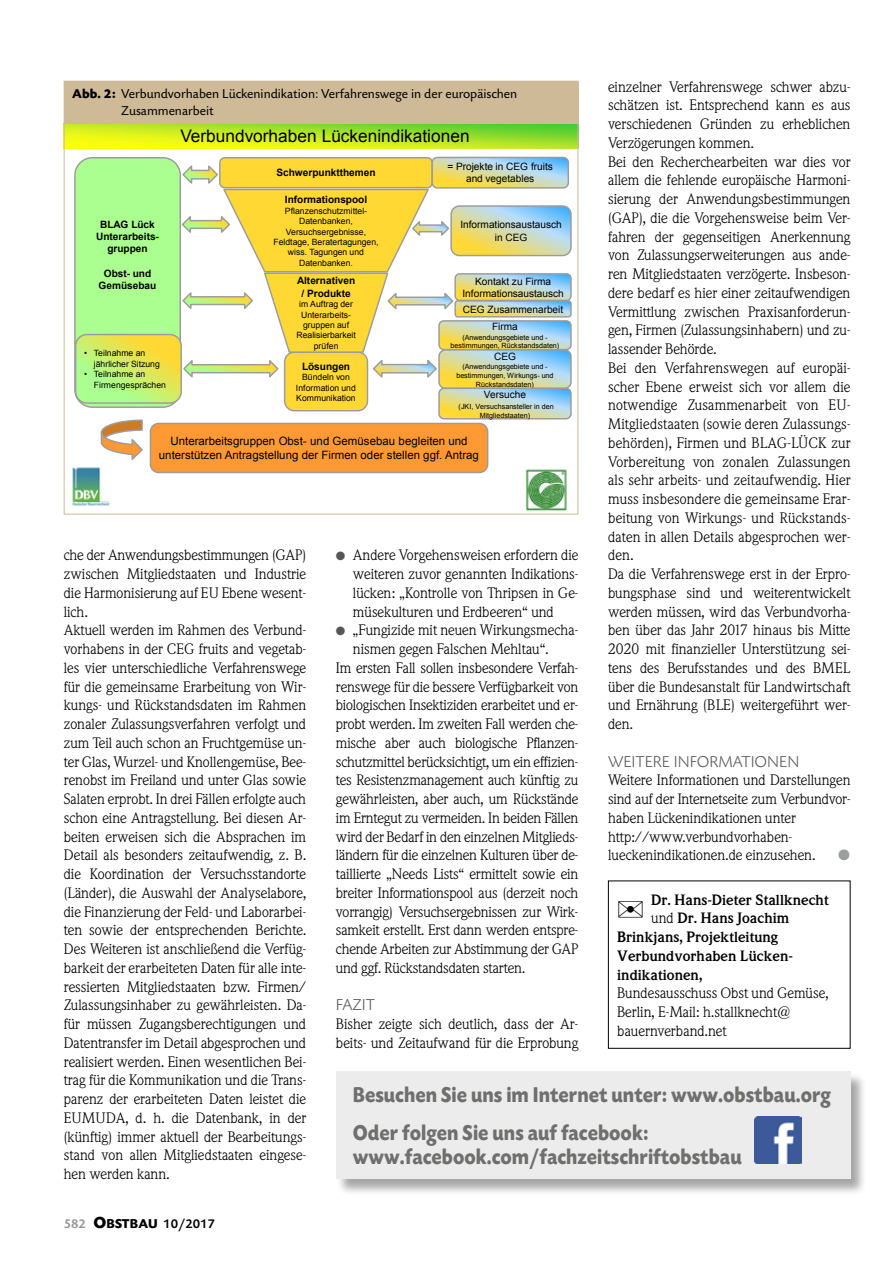
<style>
.page{position:relative;width:893px;height:1263px;background:#fff}
.page>*{position:absolute;margin:0;border:0;box-sizing:border-box;transform-origin:0 0}
.t1{font:700 22.5px/37.5px "Today SB";color:#6f6f6e;scale:.87 1}
.t2{font:17.25px "Arial";color:#000}
.t3{font:300 16.5px "Today SB";color:#565656}
.t4{font:15px/18.8px "Weidemann BQ";color:#000}
.t5{font:700 15px "Weidemann BQ";color:#000}
.t6{font:15px "Zapf Dingbats ITC";color:#9c9d9d}
.t7{font:13.5px/16.5px "Today SB";color:#000}
.t8{font:500 13.5px "Today SB";color:#000}
.t9{font:11.55px/13.8px "Arial";color:#000;text-align:center}
.t10{font:10.2px "Arial";color:#000}
.t11{font:700 10.2px "Arial";letter-spacing:-.005em;color:#000}
.t12{font:700 10.05px/12.1px "Arial";color:#000;text-align:center}
.t13{font:10.05px/12.1px "Arial";color:#000;text-align:center}
.t14{font:8.7px/10.4px "Arial";color:#000;text-align:center}
.t15{font:7.2px/8.7px "Arial";color:#000;text-align:center}
.s1{font-weight:700}
.s2{color:#565656}
.s3{font-weight:400}
.s4{color:#919292}
.s5{font-weight:700;font-size:16.8px}
</style>
<div class="page">
<svg style="left:66px;top:123px;width:510px;height:25px;background:#b8e527"></svg>
<img style="left:525px;top:469px;width:42px;height:42px">
<img style="left:70px;top:467px;width:40px;height:40px">
<div style="left:150px;top:423px;width:338px;height:50px;background:#f93;border:1px solid #9c9c9c;border-radius:8px"></div>
<svg style="left:76px;top:157px;width:495px;height:306px"></svg>
<div style="left:64px;top:81px;width:514px;height:42px;background:#cfba97"></div>
<div style="left:336px;top:1072px;width:531px;height:124px;background:#000;opacity:.35"></div>
<div style="left:336px;top:1071px;width:514px;height:108px;background:#ececed"></div>
<img style="left:754px;top:1116px;width:47px;height:47px">
<p class="t4" style="left:608px;top:77px;width:244px">einzelner Verfahrenswege schwer abzu&shy;schätzen ist. Entsprechend kann es aus verschiedenen Gründen zu erheblichen Verzögerungen kommen.<br>Bei den Recherchearbeiten war dies vor allem die fehlende europäische Harmoni&shy;sierung der Anwendungsbestimmungen (GAP), die die Vorgehensweise beim Ver&shy;fahren der gegenseitigen Anerkennung von Zulassungserweiterungen aus ande&shy;ren Mitgliedstaaten verzögerte. Insbeson&shy;dere bedarf es hier einer zeitaufwendigen Vermittlung zwischen Praxisanforderun&shy;gen, Firmen (Zulassungsinhabern) und zu&shy;lassender Behörde.<br>Bei den Verfahrenswegen auf europäi&shy;scher Ebene erweist sich vor allem die notwendige Zusammenarbeit von EU-Mitgliedstaaten (sowie deren Zulassungs&shy;behörden), Firmen und BLAG-LÜCK zur Vorbereitung von zonalen Zulassungen als sehr arbeits- und zeitaufwendig. Hier muss insbesondere die gemeinsame Erar&shy;beitung von Wirkungs- und Rückstands&shy;daten in allen Details abgesprochen wer&shy;den.<br>Da die Verfahrenswege erst in der Erpro&shy;bungsphase sind und weiterentwickelt werden müssen, wird das Verbundvorha&shy;ben über das Jahr 2017 hinaus bis Mitte 2020 mit finanzieller Unterstützung sei&shy;tens des Berufsstandes und des BMEL über die Bundesanstalt für Landwirtschaft und Ernährung (BLE) weitergeführt wer&shy;den.</p>
<p class="t3" style="left:608px;top:753px;width:193px">WEITERE INFORMATIONEN</p>
<p class="t4" style="left:608px;top:771px;width:244px">Weitere Informationen und Darstellungen sind auf der Internetseite zum Verbundvor&shy;haben Lückenindikationen unter http://www.verbundvorhaben&shy;lueckenindikationen.de einzusehen.</p>
<p class="t7" style="left:121px;top:86px;width:397px;text-indent:-49px"><span class="s1">Abb. 2:</span> Verbundvorhaben Lückenindikation: Verfahrenswege in der europäischen<br>Zusammenarbeit</p>
<p class="t2" style="left:180px;top:124px;width:291px">Verbundvorhaben Lückenindikationen</p>
<p class="t10" style="left:447px;top:160px;width:107px">= Projekte in CEG fruits</p>
<p class="t13" style="left:466px;top:173px;width:70px">and vegetables</p>
<p class="t12" style="left:276px;top:167px;width:101px">Schwerpunktthemen</p>
<p class="t12" style="left:285px;top:194px;width:84px">Informationspool</p>
<p class="t14" style="left:273px;top:206px;width:107px">Pflanzenschutzmittel-<br>Datenbanken,<br>Versuchsergebnisse,<br>Feldtage, Beratertagungen, wiss. Tagungen und<br>Datenbanken.</p>
<p class="t12" style="left:96px;top:219px;width:64px">BLAG Lück<br>Unterarbeits&shy;gruppen</p>
<p class="t11" style="left:104px;top:266px;width:49px">Obst- und</p>
<p class="t12" style="left:99px;top:279px;width:59px">Gemüsebau</p>
<p class="t13" style="left:460px;top:219px;width:103px">Informationsaustausch in CEG</p>
<p class="t12" style="left:297px;top:275px;width:60px">Alternativen / Produkte</p>
<p class="t14" style="left:296px;top:299px;width:61px">im Auftrag der<br>Unterarbeits&shy;gruppen auf<br>Realisierbarkeit prüfen</p>
<p class="t10" style="left:475px;top:275px;width:78px">Kontakt zu Firma</p>
<p class="t13" style="left:462px;top:287px;width:103px">Informationsaustausch</p>
<p class="t13" style="left:463px;top:303px;width:102px">CEG Zusammenarbeit</p>
<p class="t13" style="left:492px;top:321px;width:27px">Firma</p>
<p class="t15" style="left:451px;top:333px;width:110px">(Anwendungsgebiete und - bestimmungen, Rückstandsdaten)</p>
<p class="t13" style="left:494px;top:350px;width:23px">CEG</p>
<p class="t15" style="left:456px;top:362px;width:99px">(Anwendungsgebiete und - bestimmungen, Wirkungs- und<br>Rückstandsdaten)</p>
<p class="t14" style="left:94px;top:348px;width:68px;text-align:left;text-indent:-10px">• Teilnahme an jährlicher Sitzung</p>
<p class="t14" style="left:94px;top:369px;width:73px;text-align:left;text-indent:-10px">• Teilnahme an<br>Firmengesprächen</p>
<p class="t12" style="left:302px;top:360px;width:50px">Lösungen</p>
<p class="t14" style="left:296px;top:372px;width:61px">Bündeln von<br>Information und<br>Kommunikation</p>
<p class="t13" style="left:484px;top:388px;width:44px">Versuche</p>
<p class="t15" style="left:459px;top:402px;width:97px">(JKI, Versuchsansteller in den<br>Mitgliedstaaten)</p>
<p class="t9" style="left:159px;top:435px;width:322px">Unterarbeitsgruppen Obst- und Gemüsebau begleiten und unterstützen Antragstellung der Firmen oder stellen ggf. Antrag</p>
<p class="t4" style="left:64px;top:546px;width:244px">che der Anwendungsbestimmungen (GAP) zwischen Mitgliedstaaten und Industrie die Harmonisierung auf EU Ebene wesent&shy;lich.<br>Aktuell werden im Rahmen des Verbund&shy;vorhabens in der CEG fruits and vegetab&shy;les vier unterschiedliche Verfahrenswege für die gemeinsame Erarbeitung von Wir&shy;kungs- und Rückstandsdaten im Rahmen zonaler Zulassungsverfahren verfolgt und zum Teil auch schon an Fruchtgemüse un&shy;ter Glas, Wurzel- und Knollengemüse, Bee&shy;renobst im Freiland und unter Glas sowie Salaten erprobt. In drei Fällen erfolgte auch schon eine Antragstellung. Bei diesen Ar&shy;beiten erweisen sich die Absprachen im Detail als besonders zeitaufwendig, z. B. die Koordination der Versuchsstandorte (Länder), die Auswahl der Analyselabore, die Finanzierung der Feld- und Laborarbei&shy;ten sowie der entsprechenden Berichte.<br>Des Weiteren ist anschließend die Verfüg&shy;barkeit der erarbeiteten Daten für alle inte&shy;ressierten Mitgliedstaaten bzw. Firmen/ Zulassungsinhaber zu gewährleisten. Da&shy;für müssen Zugangsberechtigungen und Datentransfer im Detail abgesprochen und realisiert werden. Einen wesentlichen Bei&shy;trag für die Kommunikation und die Trans&shy;parenz der erarbeiteten Daten leistet die EUMUDA, d. h. die Datenbank, in der (künftig) immer aktuell der Bearbeitungs&shy;stand von allen Mitgliedstaaten eingese&shy;hen werden kann.</p>
<p class="t4" style="left:353px;top:546px;width:227px;text-align:justify;text-indent:-17px"><span class="s2">●</span> Andere Vorgehensweisen erfordern die weiteren zuvor genannten Indikations&shy;lücken: „Kontrolle von Thripsen in Ge&shy;müsekulturen und Erdbeeren“ und</p>
<p class="t4" style="left:336px;top:621px;width:244px"><span class="s2">●</span> „Fungizide mit neuen Wirkungsmecha-</p>
<p class="t4" style="left:353px;top:640px;width:197px">nismen gegen Falschen Mehltau“.</p>
<p class="t4" style="left:336px;top:659px;width:244px">Im ersten Fall sollen insbesondere Verfah-</p>
<p class="t4" style="left:336px;top:677px;width:244px">renswege für die bessere Verfügbarkeit von</p>
<p class="t4" style="left:336px;top:696px;width:244px">biologischen Insektiziden erarbeitet und er-</p>
<p class="t4" style="left:336px;top:715px;width:244px">probt werden. Im zweiten Fall werden che-</p>
<p class="t4" style="left:336px;top:734px;width:244px">mische aber auch biologische Pflanzen-</p>
<p class="t4" style="left:336px;top:752px;width:244px">schutzmittel berücksichtigt, um ein effizien-</p>
<p class="t4" style="left:336px;top:771px;width:244px">tes Resistenzmanagement auch künftig zu</p>
<p class="t4" style="left:336px;top:790px;width:244px">gewährleisten, aber auch, um Rückstände</p>
<p class="t4" style="left:336px;top:809px;width:244px">im Erntegut zu vermeiden. In beiden Fällen</p>
<p class="t4" style="left:336px;top:827px;width:244px">wird der Bedarf in den einzelnen Mitglieds-</p>
<p class="t4" style="left:336px;top:846px;width:244px">ländern für die einzelnen Kulturen über de-</p>
<p class="t4" style="left:336px;top:865px;width:244px">taillierte „Needs Lists“ ermittelt sowie ein</p>
<p class="t4" style="left:336px;top:884px;width:244px">breiter Informationspool aus (derzeit noch</p>
<p class="t4" style="left:336px;top:902px;width:244px">vorrangig) Versuchsergebnissen zur Wirk-</p>
<p class="t4" style="left:336px;top:921px;width:244px">samkeit erstellt. Erst dann werden entspre-</p>
<p class="t4" style="left:336px;top:940px;width:244px">chende Arbeiten zur Abstimmung der GAP</p>
<p class="t4" style="left:336px;top:959px;width:191px">und ggf. Rückstandsdaten starten.</p>
<p class="t3" style="left:336px;top:996px;width:41px">FAZIT</p>
<p class="t4" style="left:336px;top:1015px;width:244px">Bisher zeigte sich deutlich, dass der Ar&shy;beits- und Zeitaufwand für die Erprobung</p>
<p class="t6" style="left:838px;top:848px;width:13px">●</p>
<p class="t5" style="left:651px;top:891px;width:179px">Dr. Hans-Dieter Stallknecht</p>
<p class="t5" style="left:651px;top:910px;width:140px"><span class="s3">und</span> Dr. Hans Joachim</p>
<p class="t5" style="left:617px;top:928px;width:162px">Brinkjans, Projektleitung</p>
<p class="t5" style="left:617px;top:947px;width:177px">Verbundvorhaben Lücken-</p>
<p class="t5" style="left:617px;top:966px;width:87px">indikationen,</p>
<p class="t4" style="left:617px;top:984px;width:213px">Bundesausschuss Obst und Gemüse,<br>Berlin, E-Mail: h.stallknecht@ bauernverband.net</p>
<h1 class="t1" style="left:353px;top:1077px;width:551px">Besuchen Sie uns im Internet unter: www.obstbau.org<br>Oder folgen Sie uns auf facebook:</h1>
<h1 class="t1" style="left:353px;top:1138px;width:448px">www.facebook.com/fachzeitschriftobstbau</h1>
<p class="t8" style="left:64px;top:1217px;width:153px"><span class="s4">582</span> <span class="s5">O</span><span class="s1">BSTBAU</span> 10/2017</p>
</div>
